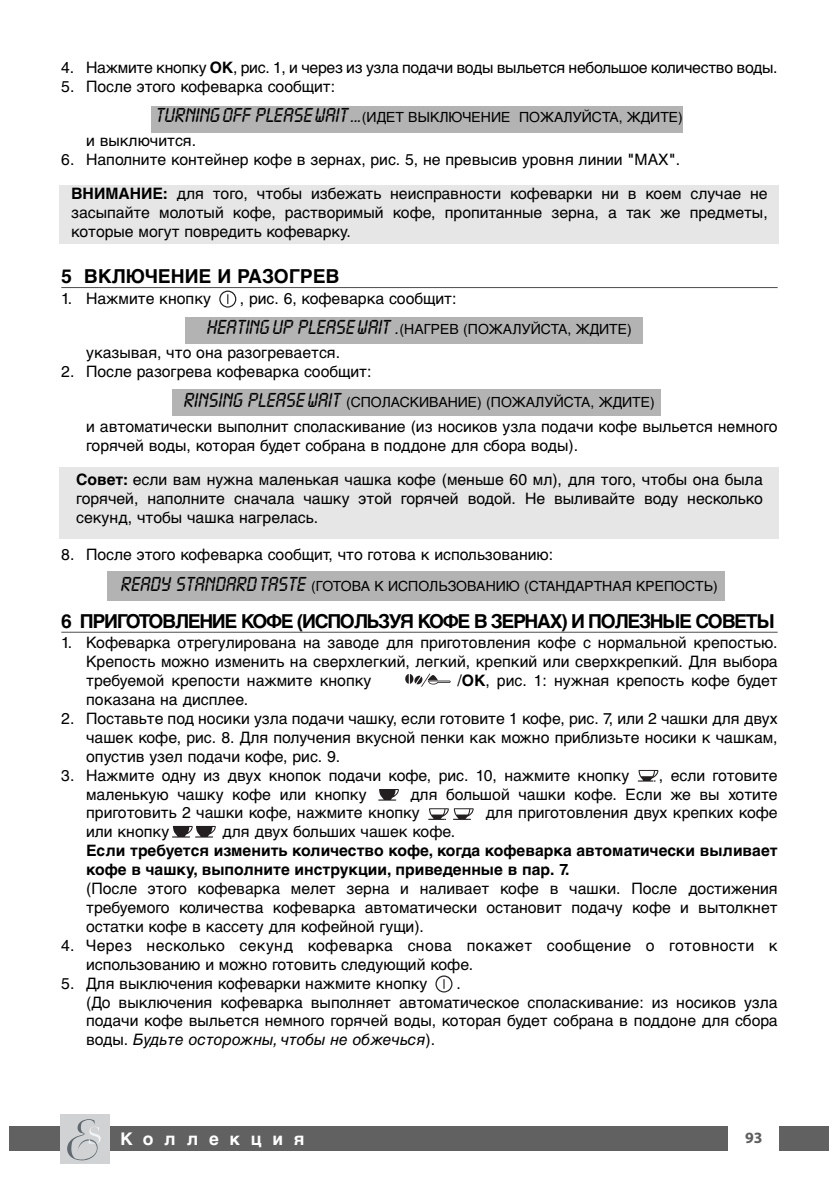
<style>
.page{position:relative;width:839px;height:1186px;background:#fff}
.page>*{position:absolute;margin:0;border:0;box-sizing:border-box;transform-origin:0 0}
.t1{font:700 19.25px "Helvetica Cyr";letter-spacing:-.065em;color:#000}
.t2{font:700 19.25px "Helvetica Cyr";color:#000}
.t3{font:700 17.5px "Helvetica Cyr";letter-spacing:.61em;color:#fff}
.t4{font:15.75px/18.9px "Helvetica Cyr Upright";color:#000}
.t5{font:700 15.75px/18.9px "Helvetica Cyr";color:#000}
.t6{font:15.75px/18.9px "Helvetica Cyr Upright";letter-spacing:.02em;color:#000}
.t7{font:15.75px "Helvetica Cyr Inclined";color:#000}
.t8{font:700 15.75px "Myriad Pro";color:#5e5e5e}
.t9{font:14px "Helvetica Cyr Upright";color:#000}
.s1{font-family:"Helvetica Cyr";font-weight:700}
.s2{font-family:"Lcd Plain";font-size:21px}
.s3{font-family:"Helvetica Cyr Upright"}
</style>
<div class="page">
<div style="left:10px;top:1126px;width:818px;height:25px;background:#616161"></div>
<div style="left:60px;top:1114px;width:50px;height:50px;background:#d1d2d4"></div>
<svg style="left:67px;top:1119px;width:34px;height:41px"></svg>
<div style="left:728px;top:1113px;width:51px;height:51px;background:#fff"></div>
<div style="left:108px;top:570px;width:616px;height:30px;background:#b3b3b3"></div>
<div style="left:60px;top:467px;width:719px;height:71px;background:#e6e6e6"></div>
<div style="left:185px;top:317px;width:458px;height:27px;background:#b3b3b3"></div>
<div style="left:172px;top:389px;width:488px;height:27px;background:#b3b3b3"></div>
<div style="left:60px;top:185px;width:719px;height:59px;background:#e6e6e6"></div>
<div style="left:151px;top:107px;width:531px;height:26px;background:#b3b3b3"></div>
<hr style="left:61px;top:287px;width:716px;height:1px;background:#4d4d4d">
<hr style="left:61px;top:632px;width:716px;height:1px;background:#4d4d4d">
<svg style="left:405px;top:673px;width:45px;height:14px"></svg>
<svg style="left:637px;top:770px;width:21px;height:11px"></svg>
<svg style="left:378px;top:789px;width:20px;height:11px"></svg>
<svg style="left:219px;top:290px;width:17px;height:17px"></svg>
<svg style="left:428px;top:808px;width:45px;height:12px"></svg>
<svg style="left:172px;top:826px;width:43px;height:11px"></svg>
<svg style="left:435px;top:975px;width:17px;height:17px"></svg>
<p class="t4" style="left:61px;top:59px;width:717px">4. Нажмите кнопку <span class="s1">ОК</span>, рис. 1, и через из узла подачи воды выльется небольшое количество воды.</p>
<p class="t4" style="left:61px;top:78px;width:275px">5. После этого кофеварка сообщит:</p>
<p class="t9" style="left:156px;top:112px;width:528px"><span class="s2">TURNING OFF PLEASE WAIT ...</span>(ИДЕТ ВЫКЛЮЧЕНИЕ ПОЖАЛУЙСТА, ЖДИТЕ)</p>
<p class="t4" style="left:86px;top:133px;width:111px">и выключится.</p>
<p class="t4" style="left:71px;top:144px;width:697px;line-height:33.8px;text-indent:-10px">6. Наполните контейнер кофе в зернах, рис. 5, не превысив уровня линии "МАХ".<br><span class="s1">ВНИМАНИЕ:</span> для того, чтобы избежать неисправности кофеварки ни в коем случае не</p>
<p class="t4" style="left:71px;top:204px;width:697px">засыпайте молотый кофе, растворимый кофе, пропитанные зерна, а так же предметы, которые могут повредить кофеварку.</p>
<p class="t2" style="left:61px;top:269px;width:279px">5 ВКЛЮЧЕНИЕ И РАЗОГРЕВ</p>
<p class="t4" style="left:61px;top:290px;width:151px">1. Нажмите кнопку</p>
<p class="t4" style="left:240px;top:290px;width:218px">, рис. 6, кофеварка сообщит:</p>
<p class="t9" style="left:207px;top:324px;width:426px"><span class="s2">HEATING UP PLEASE WAIT .</span>(НАГРЕВ (ПОЖАЛУЙСТА, ЖДИТЕ)</p>
<p class="t4" style="left:86px;top:345px;width:255px">указывая, что она разогревается.</p>
<p class="t4" style="left:61px;top:364px;width:311px">2. После разогрева кофеварка сообщит:</p>
<p class="t9" style="left:184px;top:397px;width:472px"><span class="s2">RINSING PLEASE WAIT</span> (СПОЛАСКИВАНИЕ) (ПОЖАЛУЙСТА, ЖДИТЕ)</p>
<p class="t4" style="left:86px;top:419px;width:692px">и автоматически выполнит споласкивание (из носиков узла подачи кофе выльется немного горячей воды, которая будет собрана в поддоне для сбора воды).</p>
<p class="t4" style="left:76px;top:471px;width:688px;text-align:justify"><span class="s1">Совет:</span> если вам нужна маленькая чашка кофе (меньше 60 мл), для того, чтобы она была горячей, наполните сначала чашку этой горячей водой. Не выливайте воду несколько секунд, чтобы чашка нагрелась.</p>
<p class="t4" style="left:61px;top:547px;width:493px">8. После этого кофеварка сообщит, что готова к использованию:</p>
<p class="t9" style="left:121px;top:580px;width:598px"><span class="s2">READY STANDARD TASTE</span> (ГОТОВА К ИСПОЛЬЗОВАНИЮ (СТАНДАРТНАЯ КРЕПОСТЬ)</p>
<p class="t1" style="left:61px;top:614px;width:714px">6 ПРИГОТОВЛЕНИЕ КОФЕ (ИСПОЛЬЗУЯ КОФЕ В ЗЕРНАХ) И ПОЛЕЗНЫЕ СОВЕТЫ</p>
<p class="t4" style="left:86px;top:635px;width:692px;text-align:justify;text-indent:-25px">1. Кофеварка отрегулирована на заводе для приготовления кофе с нормальной крепостью.<br>Крепость можно изменить на сверхлегкий, легкий, крепкий или сверхкрепкий. Для выбора требуемой крепости нажмите кнопку</p>
<p class="t4" style="left:457px;top:673px;width:322px">/<span class="s1">ОК</span>, рис. 1: нужная крепость кофе будет</p>
<p class="t4" style="left:86px;top:691px;width:163px">показана на дисплее.</p>
<p class="t4" style="left:86px;top:710px;width:692px;text-align:justify;text-indent:-25px">2. Поставьте под носики узла подачи чашку, если готовите 1 кофе, рис. 7, или 2 чашки для двух чашек кофе, рис. 8. Для получения вкусной пенки как можно приблизьте носики к чашкам, опустив узел подачи кофе, рис. 9.</p>
<p class="t4" style="left:61px;top:767px;width:569px">3. Нажмите одну из двух кнопок подачи кофе, рис. 10, нажмите кнопку</p>
<p class="t4" style="left:658px;top:767px;width:120px">, если готовите</p>
<p class="t4" style="left:86px;top:786px;width:282px">маленькую чашку кофе или кнопку</p>
<p class="t4" style="left:86px;top:786px;width:692px;text-indent:324px">для большой чашки кофе. Если же вы хотите приготовить 2 чашки кофе, нажмите кнопку</p>
<p class="t4" style="left:485px;top:805px;width:294px">для приготовления двух крепких кофе</p>
<p class="t4" style="left:86px;top:824px;width:85px">или кнопку</p>
<p class="t4" style="left:222px;top:824px;width:234px">для двух больших чашек кофе.</p>
<p class="t5" style="left:86px;top:843px;width:692px">Если требуется изменить количество кофе, когда кофеварка автоматически выливает кофе в чашку, выполните инструкции, приведенные в пар. 7.</p>
<p class="t4" style="left:86px;top:880px;width:692px;text-align:justify">(После этого кофеварка мелет зерна и наливает кофе в чашки. После достижения требуемого количества кофеварка автоматически остановит подачу кофе и вытолкнет остатки кофе в кассету для кофейной гущи).</p>
<p class="t6" style="left:86px;top:937px;width:692px;text-indent:-25px">4. Через несколько секунд кофеварка снова покажет сообщение о готовности к использованию и можно готовить следующий кофе.</p>
<p class="t4" style="left:61px;top:975px;width:367px">5. Для выключения кофеварки нажмите кнопку</p>
<p class="t4" style="left:86px;top:975px;width:692px;text-indent:370px">.<br>(До выключения кофеварка выполняет автоматическое споласкивание: из носиков узла подачи кофе выльется немного горячей воды, которая будет собрана в поддоне для сбора</p>
<p class="t7" style="left:86px;top:1034px;width:350px"><span class="s3">воды.</span> Будьте осторожны, чтобы не обжечься<span class="s3">).</span></p>
<p class="t3" style="left:120px;top:1132px;width:186px">Koллeкция</p>
<p class="t8" style="left:745px;top:1128px;width:19px">93</p>
</div>
